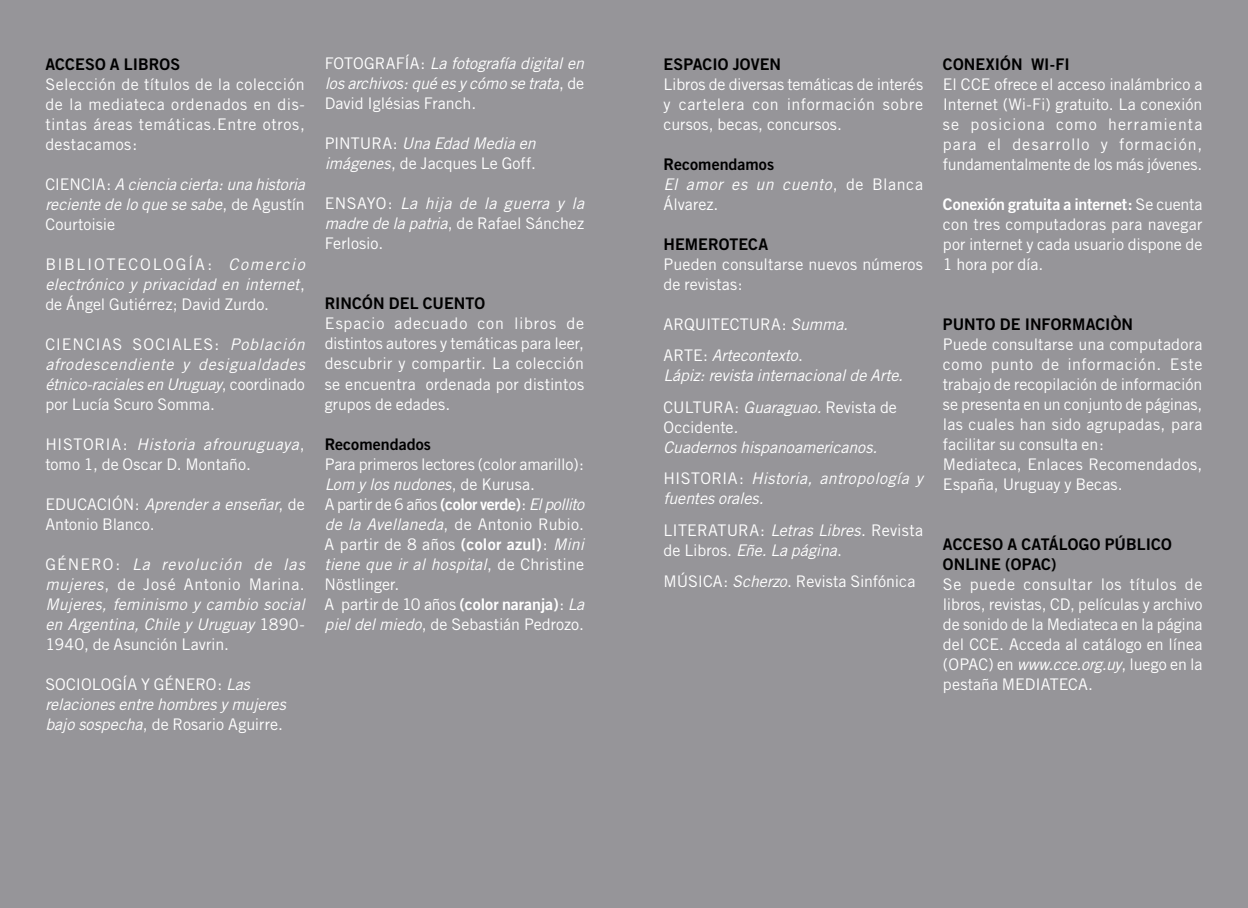
<style>
.page{position:relative;width:1248px;height:908px;background:#fff}
.page>*{position:absolute;margin:0;border:0;box-sizing:border-box;transform-origin:0 0}
.t1{font:16px/20px "Trade Gothic";letter-spacing:.005em;color:#fff}
.t2{font:italic 16px/20px "Trade Gothic";color:#fff;text-align:justify}
.t3{font:16px/20px "Trade Gothic Bold Two";letter-spacing:.005em;color:#000}
.t4{font:16px "Trade Gothic Bold Two";letter-spacing:-.01em;color:#fff}
.s1{font-style:normal}
.s2{font-style:italic}
.s3{font-family:"Trade Gothic Bold Two"}
.s4{font-family:"Trade Gothic"}
</style>
<div class="page">
<div style="left:0;top:0;width:1247px;height:907px;background:#969599"></div>
<p class="t3" style="left:45px;top:54px;width:136px">ACCESO A LIBROS</p>
<p class="t1" style="left:45px;top:74px;width:261px;text-align:justify">Selección de títulos de la colección de la mediateca ordenados en dis&shy;tintas áreas temáticas.Entre otros, destacamos:</p>
<p class="t2" style="left:45px;top:174px;width:261px"><span class="s1">Ciencia:</span> A ciencia cierta: una historia reciente de lo que se sabe<span class="s1">, de Agustín Courtoisie</span></p>
<p class="t1" style="left:45px;top:254px;width:261px;text-align:justify">Bibl iotecología: <span class="s2">Comercio electrónico y privacidad en internet</span>, de Ángel Gutiérrez; David Zurdo.</p>
<p class="t2" style="left:45px;top:334px;width:261px"><span class="s1">Ciencias Sociales:</span> Población afrodescendiente y desigualdades étnico-raciales en Uruguay<span class="s1">, coordinado por Lucía Scuro Somma.</span></p>
<p class="t1" style="left:45px;top:434px;width:261px">Historia: <span class="s2">Historia afrouruguaya</span>, tomo 1, de Oscar D. Montaño.</p>
<p class="t1" style="left:45px;top:494px;width:261px">Edu cación: <span class="s2">Aprender a enseñar</span>, de<br>Antonio Blanco.</p>
<p class="t2" style="left:45px;top:554px;width:261px"><span class="s1">Género:</span> La revolución de las mujeres<span class="s1">, de José Antonio M arina.<br></span>Mujeres, feminismo y cambio social en Argentina, Chile y Uruguay <span class="s1">1890- 1940, de Asunción Lavrin.</span></p>
<p class="t2" style="left:45px;top:674px;width:242px;text-align:left"><span class="s1">Sociología y género:</span> Las relaciones entre hombres y mujeres bajo sospecha<span class="s1">, de R osario Aguirre.</span></p>
<p class="t2" style="left:324px;top:53px;width:261px"><span class="s1">Fotograf ía:</span> La fotografía digital en los archivos: qué es y cómo se trata<span class="s1">, de David Iglésias Franch.</span></p>
<p class="t1" style="left:324px;top:133px;width:213px">Pintu ra: <span class="s2">Una Edad Media en imágenes</span>, de Jacques Le Goff.</p>
<p class="t2" style="left:324px;top:193px;width:261px"><span class="s1">E nsayo:</span> La hija de la guerra y la madre de la patria<span class="s1">, de R afael Sánchez Ferlosio.</span></p>
<p class="t3" style="left:324px;top:293px;width:162px">RINCÓN DEL CUENTO</p>
<p class="t1" style="left:324px;top:313px;width:261px;text-align:justify">Espacio adecuado con libros de distintos autores y temáticas para leer, descubrir y compartir. La colección se encuentra ordenada por distintos grupos de edades.</p>
<p class="t3" style="left:324px;top:433px;width:108px">Recomendados</p>
<p class="t1" style="left:324px;top:453px;width:261px">Para primeros lectores (color amarillo):<br><span class="s2">Lom y los nudones</span>, de Kurusa.<br>A partir de 6 años <span class="s3">(color verde)</span>: <span class="s2">El pollito de la Avellaneda</span>, de Antonio R ubio.<br>A partir de 8 años <span class="s3">(color azul)</span>: <span class="s2">Mini tiene que ir al hospital</span>, de Christine N östlinger.<br>A partir de 10 años <span class="s3">(color naranja)</span>: <span class="s2">La piel del miedo</span>, de Sebastián Pedrozo.</p>
<p class="t3" style="left:663px;top:54px;width:119px">ESPACIO JOVEN</p>
<p class="t1" style="left:663px;top:74px;width:261px;text-align:justify">Libros de diversas temáticas de interés y cartelera con información sobre cursos, becas, concursos.</p>
<p class="t3" style="left:663px;top:154px;width:112px">Recomendamos</p>
<p class="t1" style="left:663px;top:174px;width:261px"><span class="s2">El amor es un cuento</span>, de Blanca<br>Álvarez.</p>
<p class="t3" style="left:663px;top:234px;width:106px">H EMEROTECA</p>
<p class="t1" style="left:663px;top:254px;width:261px">Pueden consultarse nuevos números de revistas:</p>
<p class="t1" style="left:663px;top:308px;width:186px;line-height:31.4px">Arqu itectu ra: <span class="s2">Summa.<br></span>Arte: <span class="s2">Artecontexto</span>.</p>
<p class="t2" style="left:663px;top:359px;width:241px;line-height:31.4px">Lápiz: revista internacional de Arte.<br><span class="s1">Cultu ra:</span> Guaraguao. <span class="s1">R evista de</span></p>
<p class="t2" style="left:663px;top:416px;width:215px"><span class="s1">Occidente</span>.<br>Cuadernos hispanoamericanos.</p>
<p class="t2" style="left:663px;top:468px;width:261px"><span class="s1">Historia:</span> Historia, antropología y fuentes orales.</p>
<p class="t1" style="left:663px;top:519px;width:261px">Literatu ra: <span class="s2">Letras Libres</span>. Revista de Libros. <span class="s2">Eñe. La página</span>.</p>
<p class="t1" style="left:663px;top:570px;width:253px">M úsica: <span class="s2">Scherzo</span>. Revista Sinfónica</p>
<p class="t3" style="left:942px;top:54px;width:120px">CONEXIÓN Wi-Fi</p>
<p class="t1" style="left:942px;top:74px;width:29px">El CCE</p>
<p class="t1" style="left:942px;top:74px;width:261px;text-align:justify;text-indent:52px">ofrece el acceso inalámbrico a I nternet (Wi-Fi) gratuito. La conexión se posiciona como herramienta para el desarrollo y formación, fundamentalmente de los más jóvenes.</p>
<p class="t4" style="left:942px;top:194px;width:261px">Conexión gratuita a internet: <span class="s4">Se cuenta</span></p>
<p class="t1" style="left:942px;top:214px;width:261px;text-align:justify">con tres computadoras para navegar por internet y cada usuario dispone de 1 hora por día.</p>
<p class="t3" style="left:942px;top:314px;width:192px">PUNTO DE INFORMACIÒN</p>
<p class="t1" style="left:942px;top:334px;width:261px">Puede consultarse una computadora como punto de información. Este trabajo de recopilación de información se presenta en un conjunto de páginas, las cuales han sido agrupadas, para facilitar su consulta en:<br>Mediateca, Enlaces Recomendados, España, Uruguay y Becas.</p>
<p class="t3" style="left:942px;top:534px;width:230px">ACCESO A CATÁLOGO PÚBLICO<br>ONLINE (OPAC)</p>
<p class="t1" style="left:942px;top:574px;width:261px;text-align:justify">Se puede consultar los títulos de libros, revistas, CD, películas y archivo de sonido de la Mediateca en la página del CCE</p>
<p class="t1" style="left:942px;top:634px;width:261px;text-align:justify;text-indent:56px">. Acceda al catálogo en línea (OPAC ) en <span class="s2">www.cce.org.uy</span>, luego en la pestaña MEDIATECA</p>
<p class="t1" style="left:1088px;top:674px;width:6px">.</p>
</div>
